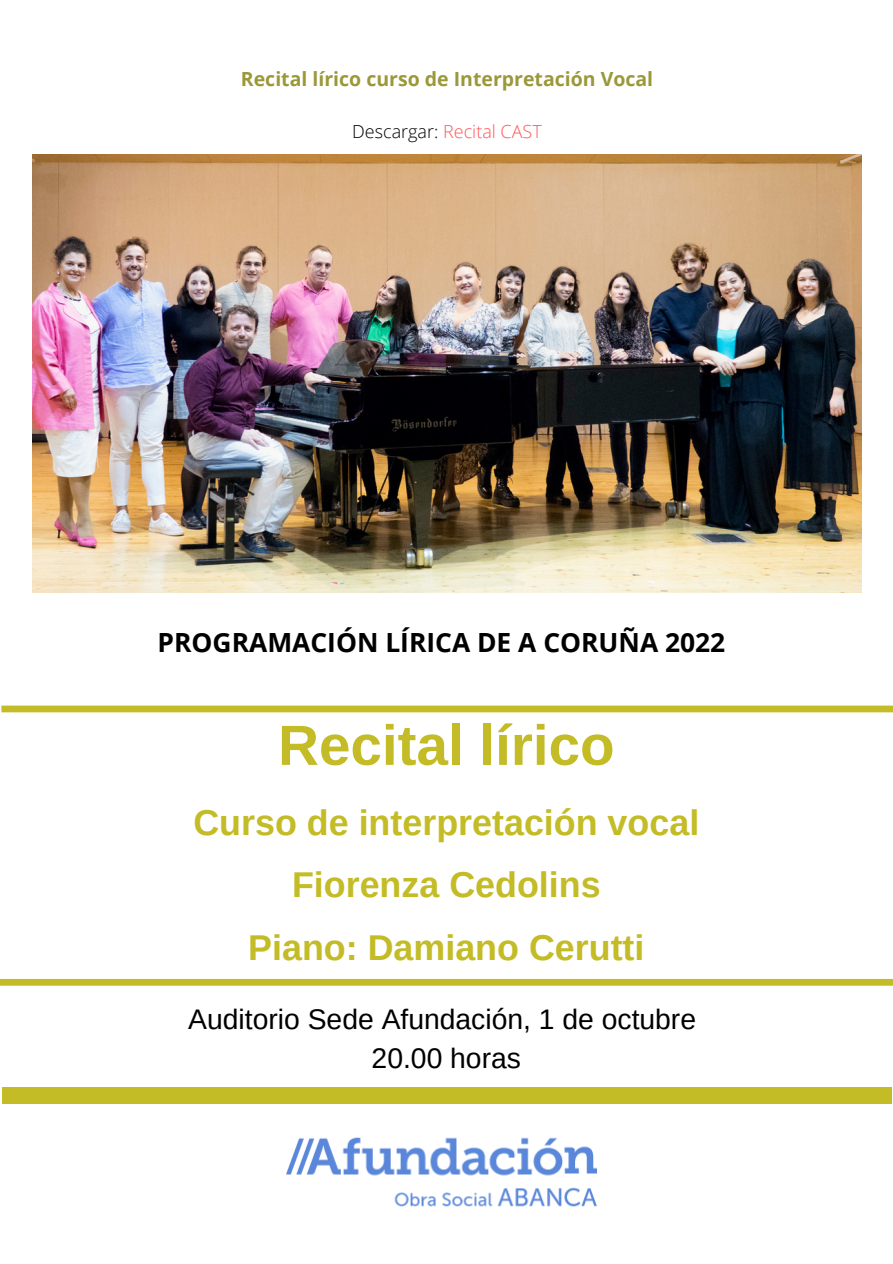
<style>
.page{position:relative;width:893px;height:1264px;background:#fff}
.page>*{position:absolute;margin:0;border:0;box-sizing:border-box;transform-origin:0 0}
.t1{font:700 56.55px "Arimo";color:#c3bc26}
.t2{font:700 35.85px/62.2px "Arimo";color:#c3bc26;text-align:center}
.t3{font:28.35px/39.6px "Arimo";color:#000;text-align:center}
.t4{font:700 26.4px "Open Sans";color:#000}
.t5{font:700 19.5px "Open Sans";color:#9b9839}
.t6{font:300 18px "Open Sans";color:#ff5757}
.s1{color:#000}
</style>
<div class="page">
<div style="left:1px;top:705px;width:891px;height:7px;background:#c3bc26"></div>
<div style="left:0;top:978px;width:892px;height:7px;background:#c3bc26"></div>
<div style="left:2px;top:1086px;width:889px;height:17px;background:#c3bc26"></div>
<img style="left:286px;top:1137px;width:311px;height:70px">
<img style="left:33px;top:155px;width:828px;height:437px">
<p class="t5" style="left:241px;top:65px;width:413px">Recital lírico curso de Interpretación Vocal</p>
<p class="t6" style="left:352px;top:119px;width:191px"><span class="s1">Descargar:</span> Recital CAST</p>
<p class="t4" style="left:157px;top:623px;width:569px">PROGRAMACIÓN LÍRICA DE A CORUÑA 2022</p>
<h1 class="t1" style="left:278px;top:713px;width:338px">Recital lírico</h1>
<p class="t2" style="left:193px;top:791px;width:507px">Curso de interpretación vocal<br>Fiorenza Cedolins<br>Piano: Damiano Cerutti</p>
<p class="t3" style="left:188px;top:999px;width:509px">Auditorio Sede Afundación, 1 de octubre<br>20.00 horas</p>
</div>
